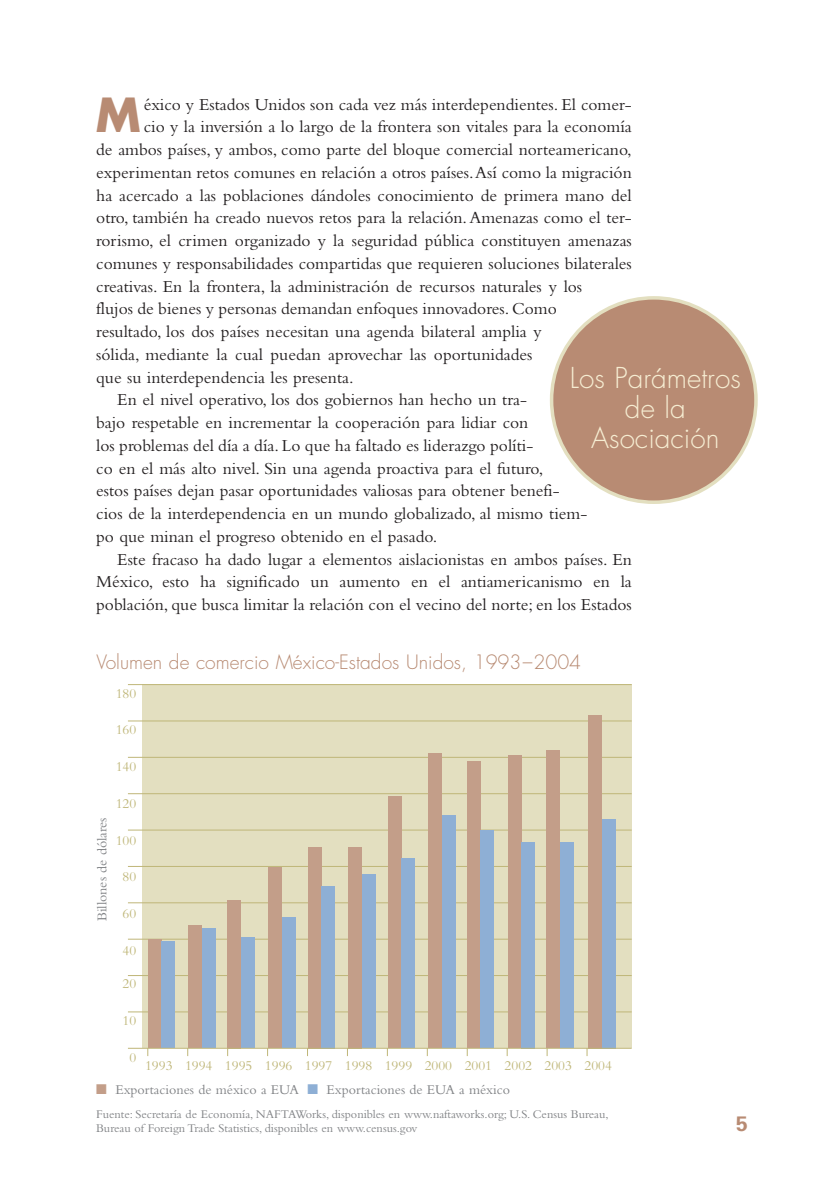
<style>
.page{position:relative;width:819px;height:1197px;background:#fff}
.page>*{position:absolute;margin:0;border:0;box-sizing:border-box;transform-origin:0 0}
.t1{font:700 45.68px "Futura";color:#b88b73}
.t2{font:300 28px/29.8px "Futura";color:#f6edd2;text-align:center}
.t3{font:700 21px "Univers";color:#b88b73}
.t4{font:300 19.25px "Futura";color:#b88b73}
.t5{font:17.5px "Bembo";color:#231f20}
.t6{font:14px "Bembo";color:#bfb678}
.t7{font:14px "Bembo";color:#808285}
.t8{font:12.25px/14.7px "Bembo";color:#808285}
.s1{color:#c39e89}
.s2{color:#8eafd5}
</style>
<div class="page">
<svg style="left:550px;top:296px;width:208px;height:208px"></svg>
<hr style="left:148px;top:689px;width:1px;height:367px;background:#bfb678">
<hr style="left:187px;top:689px;width:1px;height:367px;background:#bfb678">
<hr style="left:227px;top:689px;width:1px;height:367px;background:#bfb678">
<hr style="left:267px;top:689px;width:1px;height:367px;background:#bfb678">
<hr style="left:307px;top:689px;width:1px;height:367px;background:#bfb678">
<hr style="left:587px;top:689px;width:1px;height:367px;background:#bfb678">
<hr style="left:387px;top:689px;width:1px;height:367px;background:#bfb678">
<hr style="left:347px;top:689px;width:1px;height:367px;background:#bfb678">
<hr style="left:427px;top:689px;width:1px;height:367px;background:#bfb678">
<hr style="left:467px;top:689px;width:1px;height:367px;background:#bfb678">
<hr style="left:507px;top:689px;width:1px;height:367px;background:#bfb678">
<hr style="left:547px;top:689px;width:1px;height:367px;background:#bfb678">
<div style="left:143px;top:685px;width:489px;height:363px;background:#e3dfc0"></div>
<hr style="left:128px;top:684px;width:504px;height:1px;background:#bfb678">
<hr style="left:128px;top:721px;width:504px;height:1px;background:#bfb678">
<hr style="left:128px;top:757px;width:504px;height:1px;background:#bfb678">
<hr style="left:128px;top:793px;width:504px;height:1px;background:#bfb678">
<hr style="left:128px;top:830px;width:504px;height:1px;background:#bfb678">
<hr style="left:128px;top:866px;width:504px;height:1px;background:#bfb678">
<hr style="left:128px;top:903px;width:504px;height:1px;background:#bfb678">
<hr style="left:128px;top:939px;width:504px;height:1px;background:#bfb678">
<hr style="left:128px;top:975px;width:504px;height:1px;background:#bfb678">
<hr style="left:128px;top:1012px;width:504px;height:1px;background:#bfb678">
<div style="left:148px;top:940px;width:13px;height:108px;background:#c39e89"></div>
<div style="left:189px;top:926px;width:13px;height:122px;background:#c39e89"></div>
<div style="left:228px;top:900px;width:13px;height:148px;background:#c39e89"></div>
<div style="left:268px;top:868px;width:13px;height:180px;background:#c39e89"></div>
<div style="left:308px;top:847px;width:14px;height:201px;background:#c39e89"></div>
<div style="left:348px;top:847px;width:14px;height:201px;background:#c39e89"></div>
<div style="left:388px;top:797px;width:13px;height:251px;background:#c39e89"></div>
<div style="left:429px;top:753px;width:13px;height:295px;background:#c39e89"></div>
<div style="left:467px;top:761px;width:14px;height:287px;background:#c39e89"></div>
<div style="left:508px;top:755px;width:14px;height:293px;background:#c39e89"></div>
<div style="left:547px;top:751px;width:13px;height:297px;background:#c39e89"></div>
<div style="left:588px;top:715px;width:14px;height:333px;background:#c39e89"></div>
<div style="left:161px;top:941px;width:14px;height:107px;background:#8eafd5"></div>
<div style="left:202px;top:929px;width:14px;height:119px;background:#8eafd5"></div>
<div style="left:241px;top:937px;width:14px;height:111px;background:#8eafd5"></div>
<div style="left:282px;top:917px;width:13px;height:131px;background:#8eafd5"></div>
<div style="left:322px;top:886px;width:13px;height:162px;background:#8eafd5"></div>
<div style="left:362px;top:875px;width:13px;height:173px;background:#8eafd5"></div>
<div style="left:402px;top:858px;width:13px;height:190px;background:#8eafd5"></div>
<div style="left:442px;top:815px;width:14px;height:233px;background:#8eafd5"></div>
<div style="left:481px;top:831px;width:13px;height:217px;background:#8eafd5"></div>
<div style="left:522px;top:842px;width:13px;height:206px;background:#8eafd5"></div>
<div style="left:560px;top:843px;width:14px;height:205px;background:#8eafd5"></div>
<div style="left:602px;top:819px;width:13px;height:229px;background:#8eafd5"></div>
<hr style="left:128px;top:1048px;width:504px;height:1px;background:#bfb678">
<h1 class="t1" style="left:96px;top:84px;width:46px">M</h1>
<p class="t5" style="left:144px;top:94px;width:490px">éxico y Estados Unidos son cada vez más interdependientes. El comer-</p>
<p class="t5" style="left:144px;top:117px;width:490px">cio y la inversión a lo largo de la frontera son vitales para la economía</p>
<p class="t5" style="left:96px;top:140px;width:537px">de ambos países, y ambos, como parte del bloque comercial norteamericano,</p>
<p class="t5" style="left:96px;top:162px;width:537px">experimentan retos comunes en relación a otros países.Así como la migración</p>
<p class="t5" style="left:96px;top:185px;width:537px">ha acercado a las poblaciones dándoles conocimiento de primera mano del</p>
<p class="t5" style="left:96px;top:208px;width:537px">otro, también ha creado nuevos retos para la relación.Amenazas como el ter-</p>
<p class="t5" style="left:96px;top:231px;width:537px">rorismo, el crimen organizado y la seguridad pública constituyen amenazas</p>
<p class="t5" style="left:96px;top:253px;width:537px">comunes y responsabilidades compartidas que requieren soluciones bilaterales</p>
<p class="t5" style="left:96px;top:276px;width:488px">creativas. En la frontera, la administración de recursos naturales y los</p>
<p class="t5" style="left:96px;top:299px;width:462px">flujos de bienes y personas demandan enfoques innovadores. Como</p>
<p class="t5" style="left:96px;top:322px;width:447px">resultado, los dos países necesitan una agenda bilateral amplia y</p>
<p class="t5" style="left:96px;top:344px;width:438px">sólida, mediante la cual puedan aprovechar las oportunidades</p>
<p class="t5" style="left:96px;top:367px;width:259px">que su interdependencia les presenta.</p>
<p class="t5" style="left:117px;top:390px;width:411px">En el nivel operativo, los dos gobiernos han hecho un tra-</p>
<p class="t5" style="left:96px;top:413px;width:434px">bajo respetable en incrementar la cooperación para lidiar con</p>
<p class="t5" style="left:96px;top:435px;width:439px">los problemas del día a día. Lo que ha faltado es liderazgo políti-</p>
<p class="t5" style="left:96px;top:458px;width:449px">co en el más alto nivel. Sin una agenda proactiva para el futuro,</p>
<p class="t5" style="left:96px;top:481px;width:465px">estos países dejan pasar oportunidades valiosas para obtener benefi-</p>
<p class="t5" style="left:96px;top:504px;width:493px">cios de la interdependencia en un mundo globalizado, al mismo tiem-</p>
<p class="t5" style="left:96px;top:526px;width:343px">po que minan el progreso obtenido en el pasado.</p>
<p class="t5" style="left:117px;top:549px;width:516px">Este fracaso ha dado lugar a elementos aislacionistas en ambos países. En</p>
<p class="t5" style="left:96px;top:572px;width:537px">México, esto ha significado un aumento en el antiamericanismo en la</p>
<p class="t5" style="left:96px;top:595px;width:537px">población, que busca limitar la relación con el vecino del norte; en los Estados</p>
<h2 class="t2" style="left:570px;top:363px;width:172px">Los Parámetros de la<br>Asociación</h2>
<p class="t4" style="left:97px;top:650px;width:486px">Volumen de comercio México-Estados Unidos, 1993–2004</p>
<p class="t6" style="left:116px;top:685px;width:22px">180</p>
<p class="t6" style="left:116px;top:722px;width:22px">160</p>
<p class="t6" style="left:116px;top:758px;width:22px">140</p>
<p class="t6" style="left:116px;top:795px;width:22px">120</p>
<p class="t6" style="left:116px;top:832px;width:22px">100</p>
<p class="t6" style="left:123px;top:869px;width:15px">80</p>
<p class="t6" style="left:123px;top:905px;width:15px">60</p>
<p class="t6" style="left:123px;top:942px;width:15px">40</p>
<p class="t6" style="left:123px;top:975px;width:15px">20</p>
<p class="t6" style="left:123px;top:1012px;width:15px">10</p>
<p class="t6" style="left:129px;top:1049px;width:8px">0</p>
<p class="t6" style="left:145px;top:1057px;width:468px">1993 1994 1995 1996 1997 1998 1999 2000 2001 2002 2003 2004</p>
<p class="t7" style="left:94px;top:921px;width:105px;rotate:-90deg">Billones de dólares</p>
<p class="t7" style="left:96px;top:1081px;width:415px"><span class="s1">■</span> Exportaciones de méxico a EUA <span class="s2">■</span> Exportaciones de EUA a méxico</p>
<p class="t8" style="left:96px;top:1106px;width:514px">Fuente: Secretaría de Economía, NAFTAWorks, disponibles en www.naftaworks.org; U.S. Census Bureau,<br>Bureau of Foreign Trade Statistics, disponibles en www.census.gov</p>
<p class="t3" style="left:736px;top:1110px;width:13px">5</p>
</div>
